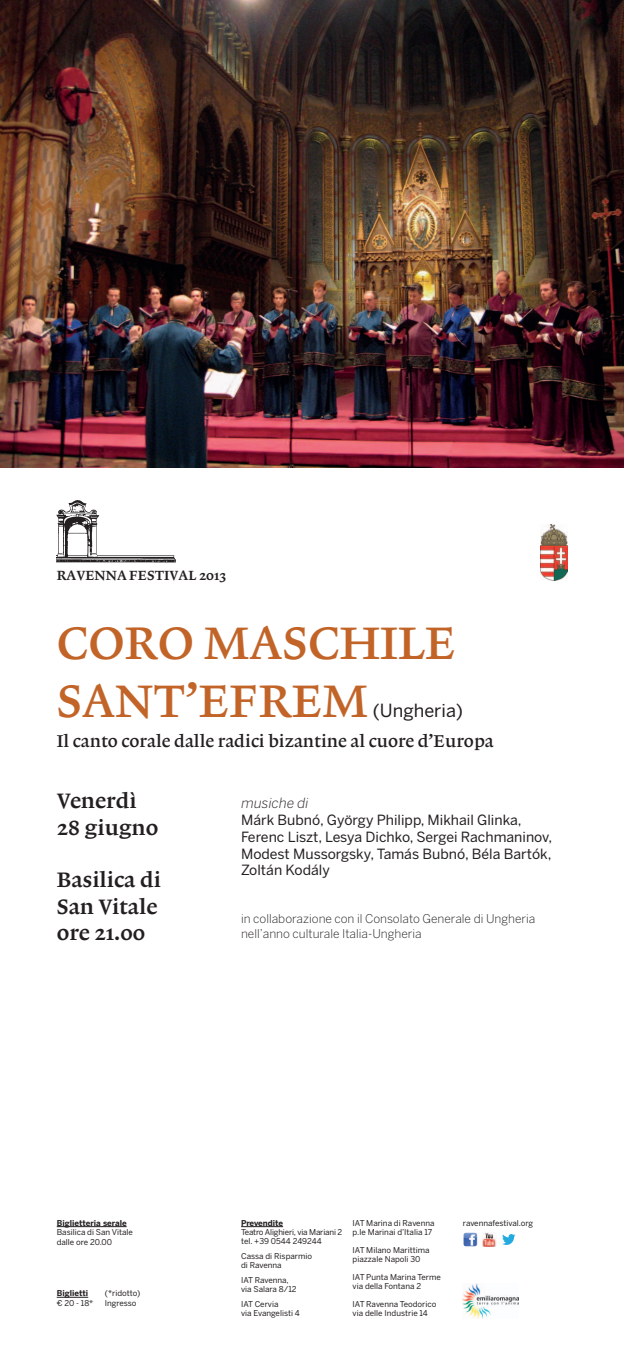
<style>
.page{position:relative;width:624px;height:1361px;background:#fff}
.page>*{position:absolute;margin:0;border:0;box-sizing:border-box;transform-origin:0 0}
.t1{font:48px/57.6px "Lexicon No 1 Roman B";color:#c26428}
.t2{font:22px/26.4px "Lexicon No 1 Roman C";color:#231f20}
.t3{font:18px "Lexicon No 1 Roman B";color:#231f20}
.t4{font:18px "Benton Sans";color:#231f20}
.t5{font:14px/16.8px "Benton Sans";color:#231f20}
.t6{font:14px "Lexicon No 1 Roman C";color:#231f20}
.t7{font:italic 300 14px "Benton Sans";color:#231f20}
.t8{font:300 12px/14.4px "Benton Sans";color:#231f20}
.t9{font:8px/9px "Benton Sans";color:#231f20}
.t10{font:8px/9px "Benton Sans";letter-spacing:-.02em;color:#231f20}
.t11{font:700 8px "Benton Sans";color:#231f20}
</style>
<div class="page">
<img style="left:57px;top:500px;width:119px;height:63px">
<hr style="left:241px;top:1226px;width:42px;height:1px;background:#231f20">
<img style="left:462px;top:1284px;width:56px;height:34px">
<svg style="left:463px;top:1232px;width:9px;height:13px"></svg>
<img style="left:482px;top:1232px;width:14px;height:15px">
<svg style="left:502px;top:1234px;width:13px;height:11px"></svg>
<img style="left:0;top:0;width:624px;height:468px">
<hr style="left:57px;top:1226px;width:70px;height:1px;background:#231f20">
<hr style="left:57px;top:1297px;width:31px;height:1px;background:#231f20">
<img style="left:540px;top:524px;width:27px;height:56px">
<h3 class="t6" style="left:57px;top:568px;width:171px">RAVENNA FESTIVAL 2013</h3>
<p class="t1" style="left:57px;top:614px;width:401px">CORO MASCHILE<br>SANT’EFREM</p>
<p class="t4" style="left:373px;top:699px;width:92px">(Ungheria)</p>
<p class="t3" style="left:57px;top:730px;width:438px">Il canto corale dalle radici bizantine al cuore d’Europa</p>
<p class="t2" style="left:57px;top:788px;width:81px">Venerdì</p>
<p class="t2" style="left:57px;top:814px;width:103px">28 giugno</p>
<p class="t2" style="left:57px;top:867px;width:106px">Basilica di<br>San Vitale</p>
<p class="t2" style="left:57px;top:920px;width:90px">ore 21.00</p>
<p class="t7" style="left:241px;top:795px;width:69px">musiche di</p>
<p class="t5" style="left:241px;top:811px;width:313px">Márk Bubnó, György Philipp, Mikhail Glinka, Ferenc Liszt, Lesya Dichko, Sergei Rachmaninov, Modest Mussorgsky, Tamás Bubnó, Béla Bartók, Zoltán Kodály</p>
<p class="t8" style="left:241px;top:911px;width:296px">in collaborazione con il Consolato Generale di Ungheria nell’anno culturale Italia-Ungheria</p>
<p class="t9" style="left:352px;top:1218px;width:83px">IAT Marina di Ravenna p.le Marinai d’Italia 17</p>
<p class="t9" style="left:352px;top:1245px;width:78px">IAT Milano Marittima piazzale Napoli 30</p>
<p class="t9" style="left:352px;top:1272px;width:90px">IAT Punta Marina Terme via della Fontana 2</p>
<p class="t9" style="left:352px;top:1299px;width:85px">IAT Ravenna Teodorico via delle Industrie 14</p>
<p class="t11" style="left:57px;top:1218px;width:71px">Biglietteria serale</p>
<p class="t9" style="left:463px;top:1218px;width:72px">ravennafestival.org</p>
<p class="t9" style="left:57px;top:1227px;width:78px">Basilica di San Vitale</p>
<p class="t9" style="left:57px;top:1237px;width:57px">dalle ore 20.00</p>
<p class="t11" style="left:241px;top:1218px;width:44px">Prevendite</p>
<p class="t10" style="left:241px;top:1227px;width:103px">Teatro Alighieri, via Mariani 2 tel. +39 0544 249244</p>
<p class="t9" style="left:241px;top:1251px;width:72px">Cassa di Risparmio di Ravenna</p>
<p class="t9" style="left:241px;top:1275px;width:57px">IAT Ravenna, via Salara 8/12</p>
<p class="t9" style="left:241px;top:1299px;width:60px">IAT Cervia<br>via Evangelisti 4</p>
<p class="t11" style="left:57px;top:1288px;width:33px">Biglietti</p>
<p class="t9" style="left:105px;top:1288px;width:37px">(*ridotto)</p>
<p class="t9" style="left:57px;top:1298px;width:38px">€ 20 - 18*</p>
<p class="t9" style="left:105px;top:1298px;width:33px">Ingresso</p>
</div>
